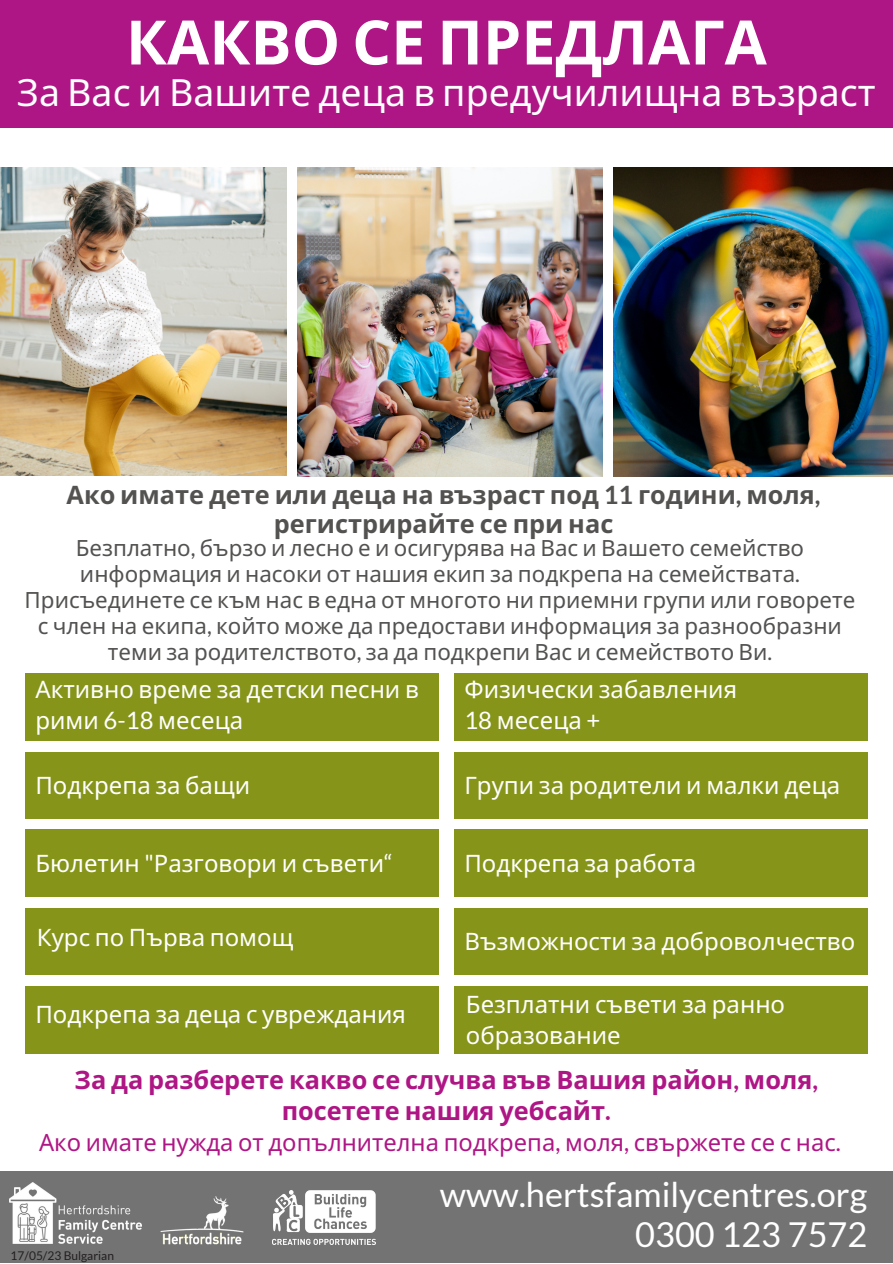
<style>
.page{position:relative;width:893px;height:1264px;background:#fff}
.page>*{position:absolute;margin:0;border:0;box-sizing:border-box;transform-origin:0 0}
.t1{font:700 61.2px "Noto Sans";color:#fff}
.t2{font:37.5px "Noto Sans";color:#fff}
.t3{font:34.35px "Lato";color:#fff}
.t4{font:32.1px "Lato";color:#fff}
.t5{font:700 25.35px/30.3px "Noto Sans";color:#af1685;text-align:center}
.t6{font:700 25.35px/29.2px "Noto Sans";color:#535251;text-align:center}
.t7{font:24px/30.3px "Noto Sans";color:#fff}
.t8{font:23.7px "Noto Sans";color:#af1685}
.t9{font:22.35px/25.8px "Noto Sans";color:#535251;text-align:center}
.t10{font:12px "Lato";color:#231f20}
.s1{font-family:"Lato"}
</style>
<div class="page">
<div style="left:0;top:0;width:892px;height:128px;background:#af1685"></div>
<img style="left:0;top:167px;width:286px;height:309px">
<img style="left:298px;top:167px;width:304px;height:309px">
<img style="left:613px;top:167px;width:279px;height:309px">
<div style="left:25px;top:673px;width:414px;height:67px;background:#86951a"></div>
<div style="left:25px;top:751px;width:414px;height:67px;background:#86951a"></div>
<div style="left:25px;top:829px;width:414px;height:67px;background:#86951a"></div>
<div style="left:25px;top:908px;width:414px;height:66px;background:#86951a"></div>
<div style="left:25px;top:985px;width:414px;height:68px;background:#86951a"></div>
<div style="left:454px;top:673px;width:414px;height:67px;background:#86951a"></div>
<div style="left:454px;top:751px;width:414px;height:67px;background:#86951a"></div>
<div style="left:454px;top:829px;width:414px;height:67px;background:#86951a"></div>
<div style="left:454px;top:908px;width:414px;height:66px;background:#86951a"></div>
<div style="left:454px;top:985px;width:414px;height:68px;background:#86951a"></div>
<div style="left:0;top:1170px;width:892px;height:92px;background:#737373"></div>
<img style="left:10px;top:1182px;width:131px;height:61px">
<img style="left:160px;top:1196px;width:84px;height:49px">
<img style="left:272px;top:1190px;width:104px;height:54px">
<p class="t1" style="left:126px;top:-1px;width:642px">КАКВО СЕ ПРЕДЛАГА</p>
<p class="t2" style="left:17px;top:66px;width:860px">За Вас и Вашите деца в предучилищна възраст</p>
<p class="t6" style="left:67px;top:479px;width:755px">Ако имате дете или деца на възраст под <span class="s1">11</span> години<span class="s1">,</span> моля<span class="s1">, </span>регистрирайте се при нас</p>
<p class="t9" style="left:25px;top:534px;width:832px">Безплатно<span class="s1">,</span> бързо и лесно е и осигурява на Вас и Вашето семейство информация и насоки от нашия екип за подкрепа на семействата<span class="s1">.<br></span>Присъединете се към нас в една от многото ни приемни групи или говорете с член на екипа<span class="s1">,</span> който може да предостави информация за разнообразни теми за родителството<span class="s1">,</span> за да подкрепи Вас и семейството Ви<span class="s1">.</span></p>
<p class="t7" style="left:35px;top:674px;width:385px">Активно време за детски песни в рими <span class="s1">6-18</span> месеца</p>
<p class="t7" style="left:464px;top:674px;width:274px">Физически забавления</p>
<p class="t7" style="left:464px;top:704px;width:138px"><span class="s1">18</span> месеца <span class="s1">+</span></p>
<p class="t7" style="left:35px;top:769px;width:216px">Подкрепа за бащи</p>
<p class="t7" style="left:464px;top:769px;width:377px">Групи за родители и малки деца</p>
<p class="t7" style="left:35px;top:847px;width:359px">Бюлетин <span class="s1">"</span>Разговори и съвети<span class="s1">“</span></p>
<p class="t7" style="left:464px;top:847px;width:233px">Подкрепа за работа</p>
<p class="t7" style="left:37px;top:921px;width:258px">Курс по Първа помощ</p>
<p class="t7" style="left:35px;top:998px;width:372px">Подкрепа за деца с увреждания</p>
<p class="t7" style="left:464px;top:925px;width:392px">Възможности за доброволчество</p>
<p class="t7" style="left:466px;top:988px;width:321px">Безплатни съвети за ранно образование</p>
<p class="t5" style="left:75px;top:1064px;width:744px">За да разберете какво се случва във Вашия район<span class="s1">,</span> моля<span class="s1">, </span>посетете нашия уебсайт<span class="s1">.</span></p>
<p class="t8" style="left:39px;top:1125px;width:803px">Ако имате нужда от допълнителна подкрепа<span class="s1">,</span> моля<span class="s1">,</span> свържете се с нас<span class="s1">.</span></p>
<p class="t4" style="left:480px;top:1166px;width:401px">www.hertsfamilycentres.org</p>
<p class="t3" style="left:440px;top:1172px;width:429px">www.hertsfamilycentres.org</p>
<p class="t10" style="left:11px;top:1247px;width:105px">17/05/23 Bulgarian</p>
<p class="t4" style="left:662px;top:1208px;width:218px">0300 123 7572</p>
<p class="t3" style="left:635px;top:1213px;width:234px">0300 123 7572</p>
</div>
